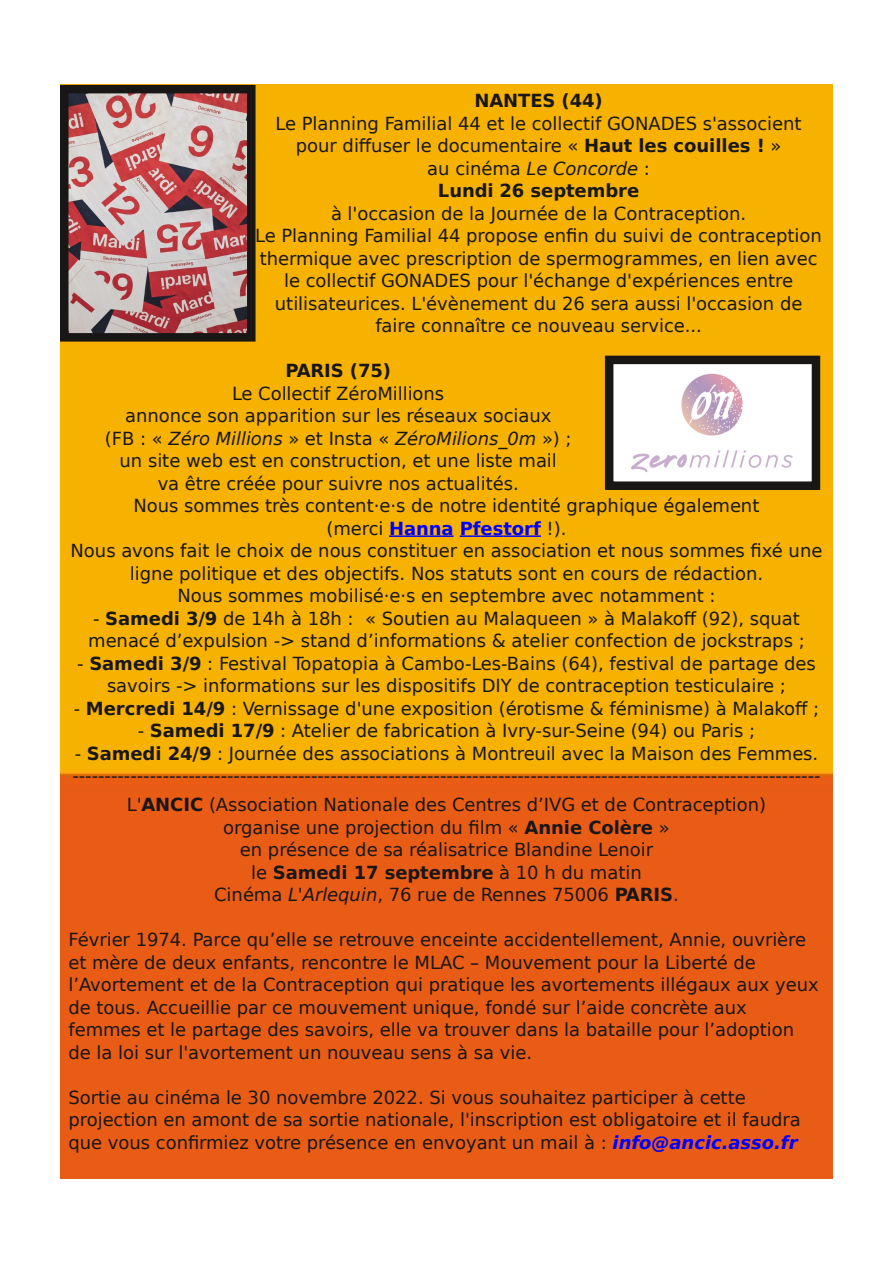
<style>
.page{position:relative;width:893px;height:1263px;background:#fff}
.page>*{position:absolute;margin:0;border:0;box-sizing:border-box;transform-origin:0 0}
.t1{font:18px/22.5px "DejaVu Sans";letter-spacing:-.005em;color:#181715;text-align:center}
.t2{font:italic 18px "DejaVu Sans";color:#181715}
.t3{font:700 18px "DejaVu Sans";letter-spacing:-.005em;color:#00f}
.t4{font:700 18px "DejaVu Sans";letter-spacing:-.005em;color:#181715}
.s1{font-weight:700}
.s2{font-style:italic}
.s3{font-style:normal}
.s4{font-weight:400;color:#181715}
.s5{font-weight:700;font-style:italic;color:#00f}
</style>
<div class="page">
<img style="left:60px;top:85px;width:773px;height:1093px">
<svg style="left:389px;top:535px;width:65px;height:2px"></svg>
<svg style="left:460px;top:535px;width:81px;height:2px"></svg>
<img style="left:615px;top:366px;width:195px;height:114px">
<div style="left:605px;top:356px;width:215px;height:134px;border:9px solid #181715"></div>
<img style="left:70px;top:95px;width:176px;height:237px">
<div style="left:60px;top:85px;width:196px;height:257px;border:9px solid #181715"></div>
<p class="t4" style="left:474px;top:90px;width:130px">NANTES (44)</p>
<p class="t1" style="left:276px;top:112px;width:527px">Le Planning Familial 44 et le collectif GONADES s'associent pour diffuser le documentaire « <span class="s1">Haut les couilles !</span> »<br>au cinéma <span class="s2">Le Concorde</span> :<br><span class="s1">Lundi 26 septembre</span></p>
<p class="t1" style="left:255px;top:202px;width:568px">à l'occasion de la Journée de la Contraception.<br>Le Planning Familial 44 propose enfin du suivi de contraception thermique avec prescription de spermogrammes, en lien avec le collectif GONADES pour l'échange d'expériences entre utilisateurices. L'évènement du 26 sera aussi l'occasion de faire connaître ce nouveau service...</p>
<p class="t4" style="left:285px;top:360px;width:107px">PARIS (75)</p>
<p class="t1" style="left:232px;top:382px;width:214px">Le Collectif ZéroMillions</p>
<p class="t1" style="left:125px;top:405px;width:428px">annonce son apparition sur les réseaux sociaux</p>
<p class="t2" style="left:105px;top:428px;width:468px"><span class="s3">(FB : «</span> Zéro Millions <span class="s3">» et Insta «</span> ZéroMilions_0m <span class="s3">») ;</span></p>
<p class="t1" style="left:120px;top:450px;width:439px">un site web est en construction, et une liste mail</p>
<p class="t1" style="left:158px;top:472px;width:363px">va être créée pour suivre nos actualités.</p>
<p class="t1" style="left:134px;top:495px;width:627px">Nous sommes très content·e·s de notre identité graphique également</p>
<p class="t3" style="left:327px;top:518px;width:241px"><span class="s4">(merci</span> Hanna Pfestorf <span class="s4">!).</span></p>
<p class="t1" style="left:71px;top:540px;width:753px">Nous avons fait le choix de nous constituer en association et nous sommes fixé une</p>
<p class="t1" style="left:130px;top:562px;width:635px">ligne politique et des objectifs. Nos statuts sont en cours de rédaction.</p>
<p class="t1" style="left:177px;top:585px;width:540px">Nous sommes mobilisé·e·s en septembre avec notamment :</p>
<p class="t1" style="left:88px;top:607px;width:718px;text-align:left">- <span class="s1">Samedi 3/9</span> de 14h à 18h : « Soutien au Malaqueen » à Malakoff (92), squat menacé d’expulsion -&gt; stand d’informations &amp; atelier confection de jockstraps ;</p>
<p class="t1" style="left:77px;top:652px;width:740px">- <span class="s1">Samedi 3/9</span> : Festival Topatopia à Cambo-Les-Bains (64), festival de partage des savoirs -&gt; informations sur les dispositifs DIY de contraception testiculaire ;</p>
<p class="t1" style="left:74px;top:697px;width:747px">- <span class="s1">Mercredi 14/9</span> : Vernissage d'une exposition (érotisme &amp; féminisme) à Malakoff ;</p>
<p class="t1" style="left:138px;top:720px;width:619px">- <span class="s1">Samedi 17/9</span> : Atelier de fabrication à Ivry-sur-Seine (94) ou Paris ;</p>
<p class="t1" style="left:72px;top:742px;width:750px;text-align:left">- <span class="s1">Samedi 24/9</span> : Journée des associations à Montreuil avec la Maison des Femmes. --------------------------------------------------------------------------------------------------------------------</p>
<p class="t1" style="left:127px;top:794px;width:641px">L'<span class="s1">ANCIC</span> (Association Nationale des Centres d’IVG et de Contraception) organise une projection du film « <span class="s1">Annie Colère</span> »<br>en présence de sa réalisatrice Blandine Lenoir<br>le <span class="s1">Samedi 17 septembre</span> à 10 h du matin<br>Cinéma <span class="s2">L'Arlequin</span>, 76 rue de Rennes 75006 <span class="s1">PARIS</span>.</p>
<p class="t1" style="left:69px;top:929px;width:752px;text-align:left">Février 1974. Parce qu’elle se retrouve enceinte accidentellement, Annie, ouvrière et mère de deux enfants, rencontre le MLAC – Mouvement pour la Liberté de l’Avortement et de la Contraception qui pratique les avortements illégaux aux yeux de tous. Accueillie par ce mouvement unique, fondé sur l’aide concrète aux femmes et le partage des savoirs, elle va trouver dans la bataille pour l’adoption de la loi sur l'avortement un nouveau sens à sa vie.</p>
<p class="t1" style="left:69px;top:1086px;width:734px;text-align:left">Sortie au cinéma le 30 novembre 2022. Si vous souhaitez participer à cette projection en amont de sa sortie nationale, l'inscription est obligatoire et il faudra que vous confirmiez votre présence en envoyant un mail à : <span class="s5">info@ancic.asso.fr</span></p>
</div>
